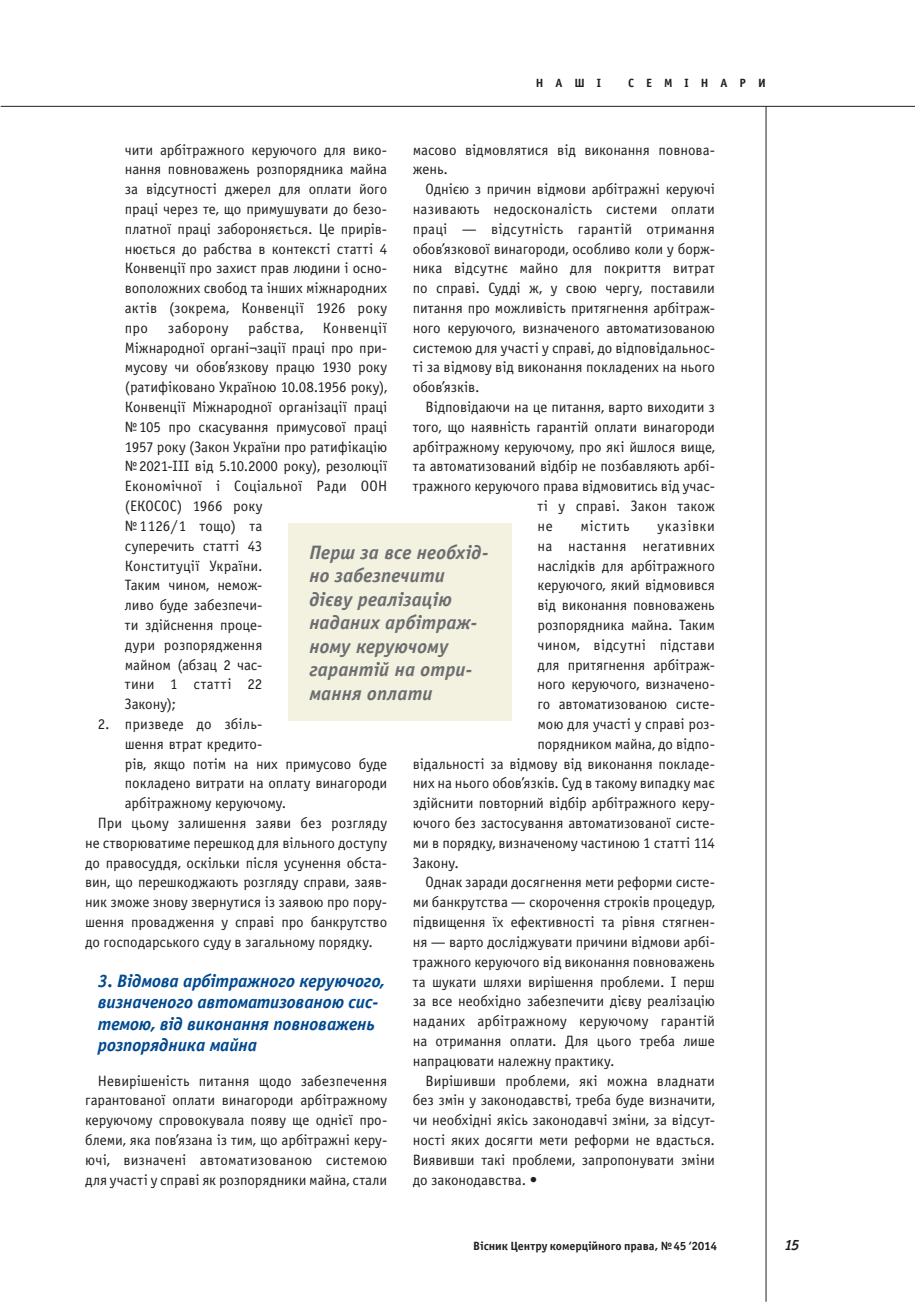
<style>
.page{position:relative;width:915px;height:1306px;background:#fff}
.page>*{position:absolute;margin:0;border:0;box-sizing:border-box;transform-origin:0 0}
.t1{font:italic 700 19.5px/23.4px "Officina Sans C";letter-spacing:.005em;color:#6c6d70}
.t2{font:italic 700 18px/21.6px "Officina Sans C";letter-spacing:-.01em;color:#014990}
.t3{font:15px/19.8px "Officina Sans C";letter-spacing:-.005em;color:#231f20;text-align:justify}
.t4{font:15px "Officina Sans C";letter-spacing:.015em;color:#231f20}
.t5{font:15px "Officina Sans C";letter-spacing:.02em;color:#231f20}
.t6{font:15px "Officina Sans C";letter-spacing:.03em;color:#231f20}
.t7{font:15px "Officina Sans C";letter-spacing:.045em;color:#231f20}
.t8{font:15px "Officina Sans C";letter-spacing:.05em;color:#231f20}
.t9{font:italic 700 15px "Officina Sans C";color:#231f20}
.t10{font:700 12px "Officina Sans C";letter-spacing:-.005em;color:#231f20}
</style>
<div class="page">
<hr style="left:765px;top:106px;width:1px;height:1195px;background:#231f20">
<hr style="left:1px;top:106px;width:913px;height:1px;background:#231f20">
<div style="left:288px;top:523px;width:224px;height:197px;background:#f3f1df"></div>
<p class="t10" style="left:535px;top:76px;width:67px">Н аші</p>
<p class="t10" style="left:628px;top:76px;width:139px">семінар и</p>
<p class="t3" style="left:125px;top:140px;width:264px">чити арбітражного керуючого для вико&shy;нання повноважень розпорядника майна за відсутності джерел для оплати його праці через те, що примушувати до безо&shy;платної праці забороняється. Це прирів&shy;нюється до рабства в контексті статті 4<br>Конвенції про захист прав людини і осно&shy;воположних свобод та інших міжнародних актів (зокрема, Конвенції 1926 року про</p>
<p class="t3" style="left:412px;top:140px;width:303px">масово відмовлятися від виконання повнова&shy;жень.</p>
<p class="t3" style="left:412px;top:179px;width:303px;text-indent:13px">Однією з причин відмови арбітражні керуючі називають недосконалість системи оплати праці — відсутність гарантій отримання обов’язкової винагороди, особливо коли у борж&shy;ника відсутнє майно для покриття витрат по справі. Судді ж, у свою чергу, поставили питання про можливість притягнення арбітраж&shy;ного керуючого, визначеного автоматизованою системою для участі у справі, до відповідальнос&shy;ті за відмову від виконання покладених на нього обов’язків.</p>
<p class="t3" style="left:425px;top:397px;width:291px">Відповідаючи на це питання, варто виходити з</p>
<p class="t3" style="left:412px;top:417px;width:303px">того, що наявність гарантій оплати винагороди</p>
<p class="t3" style="left:412px;top:437px;width:303px">арбітражному керуючому, про які йшлося вище,</p>
<p class="t3" style="left:412px;top:457px;width:303px">та автоматизований відбір не позбавляють арбі-</p>
<p class="t3" style="left:412px;top:476px;width:303px">тражного керуючого права відмовитись від учас-</p>
<p class="t3" style="left:537px;top:496px;width:179px">ті у справі. Закон також</p>
<p class="t3" style="left:537px;top:516px;width:17px">не</p>
<p class="t8" style="left:580px;top:517px;width:51px">містить</p>
<p class="t7" style="left:657px;top:517px;width:59px">указівки</p>
<p class="t5" style="left:537px;top:537px;width:179px">на настання негативних</p>
<p class="t3" style="left:537px;top:556px;width:179px">наслідків для арбітражного</p>
<p class="t3" style="left:537px;top:575px;width:179px">керуючого, який відмовився</p>
<p class="t3" style="left:537px;top:595px;width:179px">від виконання повноважень</p>
<p class="t3" style="left:537px;top:615px;width:179px">розпорядника майна. Таким</p>
<p class="t4" style="left:537px;top:636px;width:179px">чином, відсутні підстави</p>
<p class="t3" style="left:537px;top:655px;width:179px">для притягнення арбітраж-</p>
<p class="t3" style="left:537px;top:674px;width:179px">ного керуючого, визначено-</p>
<p class="t3" style="left:537px;top:694px;width:179px">го автоматизованою систе-</p>
<p class="t3" style="left:537px;top:714px;width:179px">мою для участі у справі роз-</p>
<p class="t3" style="left:537px;top:734px;width:179px">порядником майна, до відпо-</p>
<p class="t3" style="left:412px;top:754px;width:303px">відальності за відмову від виконання покладе-</p>
<p class="t3" style="left:412px;top:773px;width:303px">них на нього обов’язків. Суд в такому випадку має</p>
<p class="t3" style="left:412px;top:793px;width:303px">здійснити повторний відбір арбітражного керу-</p>
<p class="t3" style="left:412px;top:813px;width:303px">ючого без застосування автоматизованої систе-</p>
<p class="t3" style="left:412px;top:833px;width:303px">ми в порядку, визначеному частиною 1 статті 114</p>
<p class="t3" style="left:412px;top:853px;width:45px">Закону.</p>
<p class="t3" style="left:425px;top:872px;width:291px">Однак заради досягнення мети реформи систе-</p>
<p class="t3" style="left:412px;top:892px;width:303px">ми банкрутства — скорочення строків процедур,</p>
<p class="t3" style="left:412px;top:912px;width:303px">підвищення їх ефективності та рівня стягнен-</p>
<p class="t3" style="left:412px;top:932px;width:303px">ня — варто досліджувати причини відмови арбі-</p>
<p class="t3" style="left:412px;top:952px;width:303px">тражного керуючого від виконання повноважень</p>
<p class="t3" style="left:412px;top:971px;width:303px">та шукати шляхи вирішення проблеми. І перш</p>
<p class="t3" style="left:412px;top:991px;width:303px">за все необхідно забезпечити дієву реалізацію</p>
<p class="t3" style="left:412px;top:1011px;width:303px">наданих арбітражному керуючому гарантій</p>
<p class="t3" style="left:412px;top:1031px;width:303px">на отримання оплати. Для цього треба лише</p>
<p class="t3" style="left:412px;top:1051px;width:201px">напрацювати належну практику.</p>
<p class="t3" style="left:425px;top:1070px;width:291px">Вирішивши проблеми, які можна владнати</p>
<p class="t3" style="left:412px;top:1090px;width:303px">без змін у законодавстві, треба буде визначити,</p>
<p class="t3" style="left:412px;top:1110px;width:303px">чи необхідні якісь законодавчі зміни, за відсут-</p>
<p class="t3" style="left:412px;top:1130px;width:301px">ності яких досягти мети реформи не вдасться.</p>
<p class="t3" style="left:412px;top:1150px;width:303px">Виявивши такі проблеми, запропонувати зміни</p>
<p class="t3" style="left:412px;top:1169px;width:126px">до законодавства. •</p>
<p class="t6" style="left:168px;top:319px;width:62px">заборону</p>
<p class="t6" style="left:248px;top:319px;width:56px">рабства,</p>
<p class="t3" style="left:125px;top:318px;width:264px;text-align:left;text-indent:198px">Конвенції<br>Міжнародної органі¬зації праці про при&shy;мусову чи обов’язкову працю 1930 року (ратифіковано Україною 10.08.1956 року),<br>Конвенції Міжнародної організації праці №105 про скасування примусової праці<br>1957 року (Закон України про ратифікацію №2021‑III від 5.10.2000 року), резолюції<br>Економічної і Соціальної Ради ООН (ЕКОСОС) 1966 року<br>№ 1126/1 тощо) та<br>суперечить статті 43<br>Конституції України.<br>Таким чином, немож-<br>ливо буде забезпечи-<br>ти здійснення проце-<br>дури розпорядження<br>майном (абзац 2 час-<br>тини 1 статті 22<br>Закону);</p>
<p class="t3" style="left:98px;top:714px;width:166px">2. призведе до збіль-</p>
<p class="t3" style="left:125px;top:734px;width:139px">шення втрат кредито-</p>
<p class="t3" style="left:125px;top:754px;width:264px">рів, якщо потім на них примусово буде</p>
<p class="t3" style="left:125px;top:773px;width:264px">покладено витрати на оплату винагороди</p>
<p class="t3" style="left:125px;top:793px;width:161px">арбітражному керуючому.</p>
<p class="t3" style="left:98px;top:813px;width:291px">При цьому залишення заяви без розгляду</p>
<p class="t3" style="left:85px;top:833px;width:303px">не створюватиме перешкод для вільного доступу</p>
<p class="t3" style="left:85px;top:853px;width:303px">до правосуддя, оскільки після усунення обста-</p>
<p class="t3" style="left:85px;top:872px;width:303px">вин, що перешкоджають розгляду справи, заяв-</p>
<p class="t3" style="left:85px;top:892px;width:303px">ник зможе знову звернутися із заявою про пору-</p>
<p class="t3" style="left:85px;top:912px;width:303px">шення провадження у справі про банкрутство</p>
<p class="t3" style="left:85px;top:932px;width:287px">до господарського суду в загальному порядку.</p>
<p class="t2" style="left:98px;top:969px;width:288px">3. Відмова арбітражного керуючого, визначеного автоматизованою сис&shy;темою, від виконання повноважень розпорядника майна</p>
<p class="t3" style="left:85px;top:1070px;width:303px;text-indent:13px">Невирішеність питання щодо забезпечення гарантованої оплати винагороди арбітражному керуючому спровокувала появу ще однієї про&shy;блеми, яка пов’язана із тим, що арбітражні керу&shy;ючі, визначені автоматизованою системою для участі у справі як розпорядники майна, стали</p>
<h1 class="t1" style="left:309px;top:541px;width:181px">Перш за все необхід&shy;но забезпечити дієву реалізацію наданих арбітраж&shy;ному керуючому гарантій на отри&shy;мання оплати</h1>
<p class="t10" style="left:473px;top:1238px;width:245px">Вісник Центру комерційного права, №45 ‘2014</p>
<p class="t9" style="left:783px;top:1236px;width:17px">15</p>
</div>
